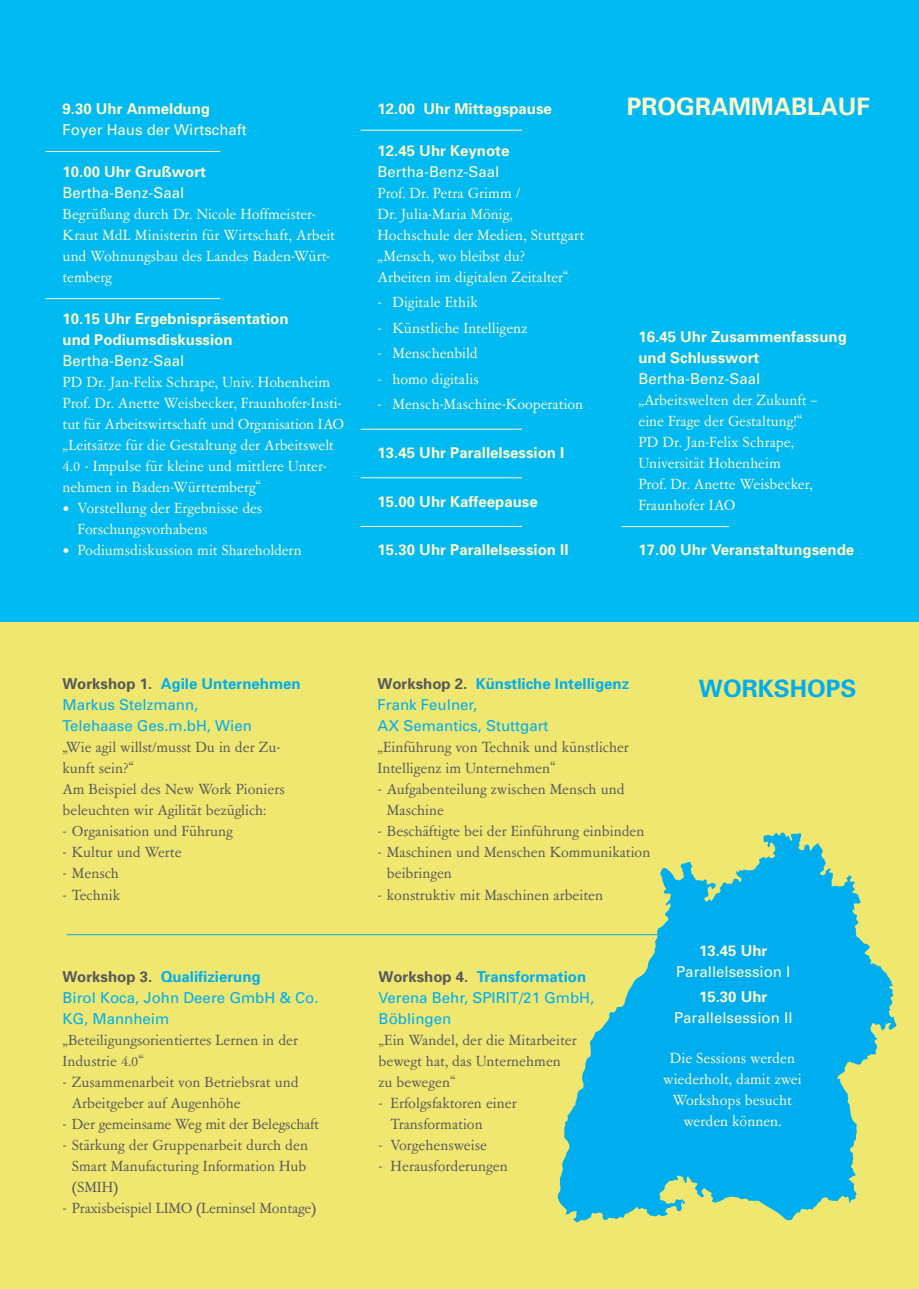
<style>
.page{position:relative;width:919px;height:1289px;background:#fff}
.page>*{position:absolute;margin:0;border:0;box-sizing:border-box;transform-origin:0 0}
.t1{font:700 24px "Univers";color:#fef8ce}
.t2{font:700 24px "Univers";color:#00aeef}
.t3{font:16.5px/21px "Garamont Amst SBOP Rom";color:#fef8ce}
.t4{font:16.5px/21px "Garamont Amst SBOP Rom";color:#57585a}
.t5{font:700 15px/21px "Univers";color:#fef8ce}
.t6{font:15px/21px "Univers";color:#00aeef}
.t7{font:15px "Univers";color:#fef8ce}
.s1{font-weight:700;color:#57585a}
.s2{font-weight:700}
</style>
<div class="page">
<div style="left:0;top:0;width:918px;height:1288px;background:#f0e771"></div>
<div style="left:0;top:0;width:918px;height:621px;background:#00baf1"></div>
<hr style="left:45px;top:151px;width:175px;height:1px;background:#fef8ce">
<hr style="left:45px;top:298px;width:175px;height:1px;background:#fef8ce">
<hr style="left:360px;top:130px;width:162px;height:1px;background:#fef8ce">
<hr style="left:360px;top:429px;width:162px;height:1px;background:#fef8ce">
<hr style="left:360px;top:477px;width:162px;height:1px;background:#fef8ce">
<hr style="left:360px;top:526px;width:162px;height:1px;background:#fef8ce">
<hr style="left:621px;top:526px;width:107px;height:1px;background:#fef8ce">
<hr style="left:67px;top:934px;width:639px;height:1px;background:#00aeef">
<svg style="left:557px;top:832px;width:339px;height:390px;fill:#00aeef"></svg>
<p class="t5" style="left:63px;top:98px;width:149px">9.30 Uhr Anmeldung</p>
<p class="t7" style="left:63px;top:121px;width:186px">Foyer Haus der Wirtschaft</p>
<p class="t5" style="left:63px;top:161px;width:145px">10.00 Uhr Grußwort</p>
<p class="t7" style="left:63px;top:184px;width:123px">Bertha-Benz-Saal</p>
<p class="t3" style="left:63px;top:204px;width:274px">Begrüßung durch Dr. Nicole Hoffmeister-Kraut MdL Ministerin für Wirtschaft, Arbeit und Wohnungsbau des Landes Baden-Würt&shy;temberg</p>
<p class="t5" style="left:63px;top:308px;width:227px">10.15 Uhr Ergebnispräsentation und Podiumsdiskussion</p>
<p class="t7" style="left:63px;top:352px;width:123px">Bertha-Benz-Saal</p>
<p class="t3" style="left:63px;top:372px;width:283px">PD Dr. Jan-Felix Schrape, Univ. Hohenheim Prof. Dr. Anette Weisbecker, Fraunhofer-Insti&shy;tut für Arbeitswirtschaft und Organisation IAO „Leitsätze für die Gestaltung der Arbeitswelt 4.0 - Impulse für kleine und mittlere Unter&shy;nehmen in Baden-Württemberg“</p>
<p class="t3" style="left:78px;top:498px;width:186px;text-indent:-15px">• Vorstellung der Ergebnisse des<br>Forschungsvorhabens</p>
<p class="t3" style="left:63px;top:540px;width:241px">• Podiumsdiskussion mit Shareholdern</p>
<p class="t5" style="left:377px;top:98px;width:176px">12.00 Uhr Mittagspause</p>
<p class="t5" style="left:377px;top:140px;width:133px">12.45 Uhr Keynote</p>
<p class="t7" style="left:377px;top:163px;width:123px">Bertha-Benz-Saal</p>
<p class="t3" style="left:377px;top:183px;width:208px">Prof. Dr. Petra Grimm /<br>Dr. Julia-Maria Mönig,<br>Hochschule der Medien, Stuttgart „Mensch, wo bleibst du?<br>Arbeiten im digitalen Zeitalter“</p>
<p class="t3" style="left:377px;top:293px;width:102px">- Digitale Ethik</p>
<p class="t3" style="left:377px;top:318px;width:151px">- Künstliche Intelligenz</p>
<p class="t3" style="left:377px;top:344px;width:102px">- Menschenbild</p>
<p class="t3" style="left:377px;top:369px;width:103px">- homo digitalis</p>
<p class="t3" style="left:377px;top:395px;width:207px">- Mensch-Maschine-Kooperation</p>
<p class="t5" style="left:377px;top:442px;width:188px">13.45 Uhr Parallelsession I</p>
<p class="t5" style="left:377px;top:491px;width:162px">15.00 Uhr Kaffeepause</p>
<p class="t5" style="left:377px;top:539px;width:192px">15.30 Uhr Parallelsession II</p>
<h1 class="t1" style="left:627px;top:92px;width:244px">PROGRAMMABLAUF</h1>
<p class="t5" style="left:638px;top:326px;width:210px">16.45 Uhr Zusammenfassung und Schlusswort</p>
<p class="t7" style="left:638px;top:370px;width:123px">Bertha-Benz-Saal</p>
<p class="t3" style="left:638px;top:390px;width:181px">„Arbeitswelten der Zukunft – eine Frage der Gestaltung!“<br>PD Dr. Jan-Felix Schrape,<br>Universität Hohenheim<br>Prof. Dr. Anette Weisbecker,<br>Fraunhofer IAO</p>
<p class="t5" style="left:638px;top:539px;width:217px">17.00 Uhr Veranstaltungsende</p>
<p class="t6" style="left:62px;top:673px;width:240px"><span class="s1">Workshop 1.</span> <span class="s2">Agile Unternehmen<br></span>Markus Stelzmann,<br>Telehaase Ges.m.bH, Wien</p>
<p class="t4" style="left:63px;top:737px;width:224px">„Wie agil willst/musst Du in der Zu&shy;kunft sein?“<br>Am Beispiel des New Work Pioniers beleuchten wir Agilität bezüglich:</p>
<p class="t4" style="left:63px;top:821px;width:172px">- Organisation und Führung</p>
<p class="t4" style="left:63px;top:842px;width:120px">- Kultur und Werte</p>
<p class="t4" style="left:63px;top:863px;width:58px">- Mensch</p>
<p class="t4" style="left:63px;top:884px;width:59px">- Technik</p>
<p class="t6" style="left:62px;top:966px;width:257px"><span class="s1">Workshop 3.</span> <span class="s2">Qualifizierung<br></span>Birol Koca, John Deere GmbH &amp; Co.<br>KG, Mannheim</p>
<p class="t4" style="left:63px;top:1030px;width:237px">„Beteiligungsorientiertes Lernen in der<br>Industrie 4.0“</p>
<p class="t4" style="left:72px;top:1072px;width:228px;text-indent:-9px">- Zusammenarbeit von Betriebsrat und<br>Arbeitgeber auf Augenhöhe</p>
<p class="t4" style="left:63px;top:1114px;width:258px">- Der gemeinsame Weg mit der Belegschaft</p>
<p class="t4" style="left:72px;top:1135px;width:238px;text-align:justify;text-indent:-9px">- Stärkung der Gruppenarbeit durch den Smart Manufacturing Information Hub (SMIH)</p>
<p class="t4" style="left:63px;top:1198px;width:255px">- Praxisbeispiel LIMO (Lerninsel Montage)</p>
<p class="t6" style="left:377px;top:673px;width:253px"><span class="s1">Workshop 2.</span> <span class="s2">Künstliche Intelligenz<br></span>Frank Feulner,<br>AX Semantics, Stuttgart</p>
<p class="t4" style="left:377px;top:737px;width:253px">„Einführung von Technik und künstlicher<br>Intelligenz im Unternehmen“</p>
<p class="t4" style="left:387px;top:779px;width:239px;text-indent:-9px">- Aufgabenteilung zwischen Mensch und<br>Maschine</p>
<p class="t4" style="left:377px;top:821px;width:268px">- Beschäftigte bei der Einführung einbinden</p>
<p class="t4" style="left:387px;top:842px;width:265px;text-indent:-9px">- Maschinen und Menschen Kommunikation beibringen</p>
<p class="t4" style="left:377px;top:884px;width:227px">- konstruktiv mit Maschinen arbeiten</p>
<h1 class="t2" style="left:699px;top:673px;width:159px">WORKSHOPS</h1>
<p class="t6" style="left:378px;top:966px;width:217px"><span class="s1">Workshop 4.</span> <span class="s2">Transformation<br></span>Verena Behr, SPIRIT/21 GmbH,<br>Böblingen</p>
<p class="t4" style="left:378px;top:1030px;width:199px">„Ein Wandel, der die Mitarbeiter bewegt hat, das Unternehmen zu bewegen“</p>
<p class="t4" style="left:390px;top:1093px;width:127px;text-indent:-12px">- Erfolgsfaktoren einer<br>Transformation</p>
<p class="t4" style="left:378px;top:1135px;width:110px">- Vorgehensweise</p>
<p class="t4" style="left:378px;top:1156px;width:131px">- Herausforderungen</p>
<p class="t5" style="left:699px;top:940px;width:70px">13.45 Uhr</p>
<p class="t7" style="left:676px;top:962px;width:116px">Parallelsession I</p>
<p class="t5" style="left:699px;top:986px;width:70px">15.30 Uhr</p>
<p class="t7" style="left:674px;top:1009px;width:120px">Parallelsession II</p>
<p class="t3" style="left:663px;top:1048px;width:140px;text-align:center">Die Sessions werden wiederholt, damit zwei<br>Workshops besucht werden können.</p>
</div>
